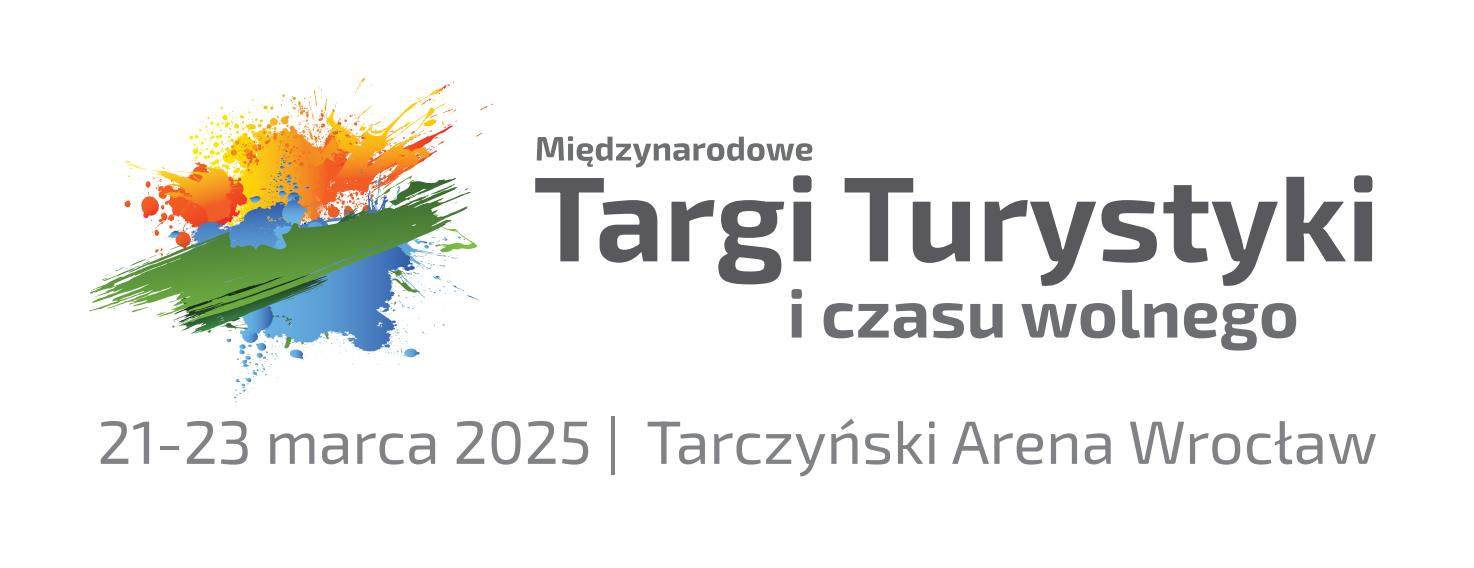
<style>
.page{position:relative;width:1474px;height:568px;background:#fff}
.page>*{position:absolute;margin:0;border:0;box-sizing:border-box;transform-origin:0 0}
.t1{font:700 120.75px "Exo 2";color:#59585c}
.t2{font:700 68.08px "Exo 2";color:#6d6e71}
.t3{font:61.07px "Exo 2";color:#808285}
</style>
<div class="page">
<svg style="left:91px;top:77px;width:402px;height:327px"></svg>
<svg style="left:536px;top:136px;width:276px;height:32px"></svg>
<h1 class="t1" style="left:533px;top:128px;width:848px">Targi Turystyki</h1>
<p class="t2" style="left:787px;top:263px;width:513px">i czasu wolnego</p>
<p class="t3" style="left:97px;top:400px;width:1281px">21-23 marca 2025 | Tarczyński Arena Wrocław</p>
</div>
